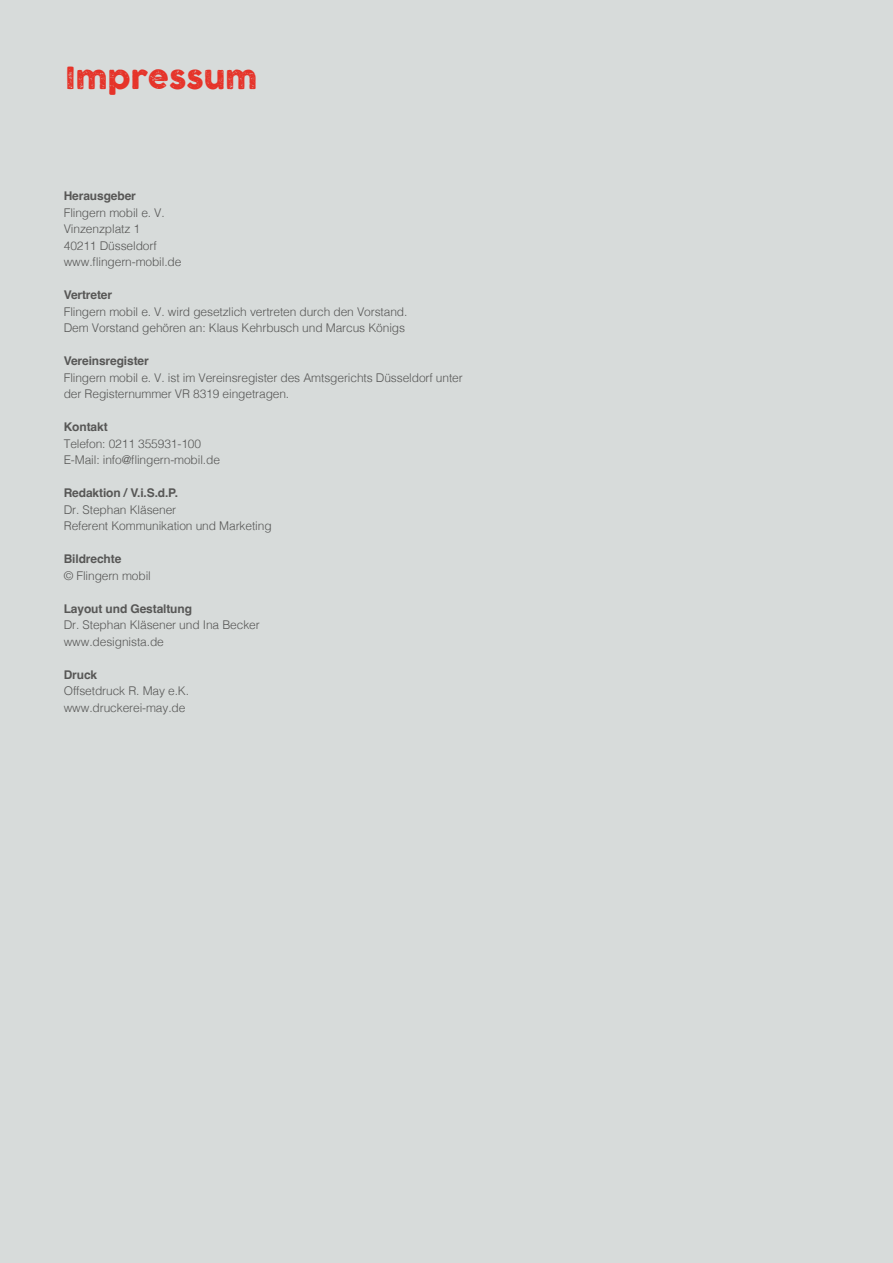
<style>
.page{position:relative;width:893px;height:1263px;background:#d7dbda}
.page>*{position:absolute;margin:0;border:0;box-sizing:border-box;transform-origin:0 0}
.t1{font:30px "COCOGOOSELETTERPRESS";color:#e63329}
.t2{font:300 12px/16.5px "Helvetica";letter-spacing:-.01em;color:#575756}
.t3{font:700 12px "Helvetica";letter-spacing:-.01em;color:#575756}
</style>
<div class="page">
<h1 class="t1" style="left:65px;top:61px;width:194px">Impressum</h1>
<p class="t3" style="left:64px;top:189px;width:74px">Herausgeber</p>
<p class="t2" style="left:64px;top:203px;width:119px">Flingern mobil e. V.<br>Vinzenzplatz 1<br>40211 Düsseldorf www.flingern-mobil.de</p>
<p class="t3" style="left:64px;top:288px;width:50px">Vertreter</p>
<p class="t2" style="left:64px;top:302px;width:345px">Flingern mobil e. V. wird gesetzlich vertreten durch den Vorstand.<br>Dem Vorstand gehören an: Klaus Kehrbusch und Marcus Königs</p>
<p class="t3" style="left:64px;top:354px;width:87px">Vereinsregister</p>
<p class="t2" style="left:64px;top:368px;width:400px">Flingern mobil e. V. ist im Vereinsregister des Amtsgerichts Düsseldorf unter der Registernummer VR 8319 eingetragen.</p>
<p class="t3" style="left:64px;top:420px;width:45px">Kontakt</p>
<p class="t2" style="left:64px;top:434px;width:158px">Telefon: 0211 355931-100<br>E-Mail: info@flingern-mobil.de</p>
<p class="t3" style="left:64px;top:486px;width:116px">Redaktion / V.i.S.d.P.</p>
<p class="t2" style="left:64px;top:500px;width:209px">Dr. Stephan Kläsener<br>Referent Kommunikation und Marketing</p>
<p class="t3" style="left:64px;top:552px;width:59px">Bildrechte</p>
<p class="t2" style="left:64px;top:566px;width:89px">© Flingern mobil</p>
<p class="t3" style="left:64px;top:601px;width:130px">Layout und Gestaltung</p>
<p class="t2" style="left:64px;top:616px;width:198px">Dr. Stephan Kläsener und Ina Becker www.designista.de</p>
<p class="t3" style="left:64px;top:667px;width:35px">Druck</p>
<p class="t2" style="left:64px;top:682px;width:127px">Offsetdruck R. May e.K. www.druckerei-may.de</p>
</div>
